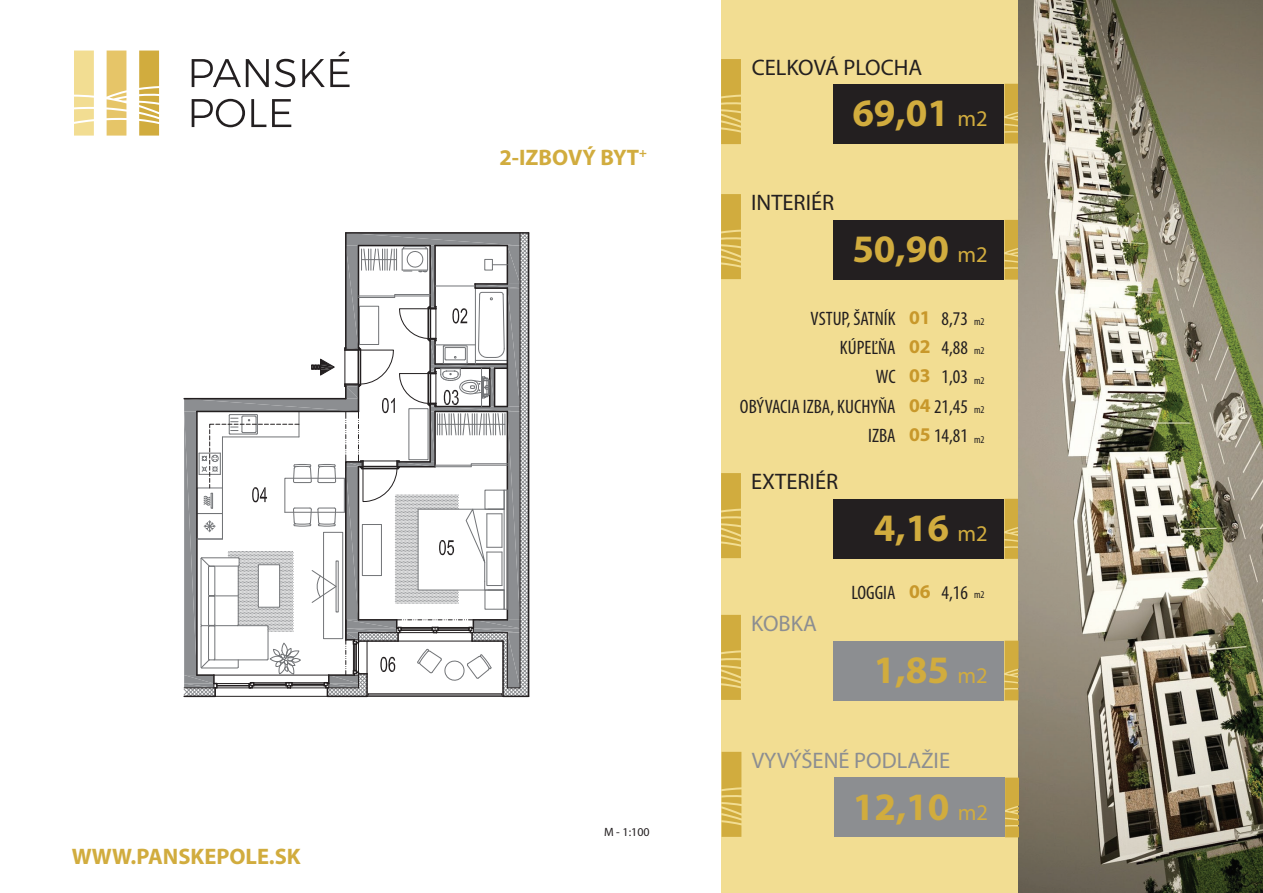
<style>
.page{position:relative;width:1263px;height:893px;background:#fff}
.page>*{position:absolute;margin:0;border:0;box-sizing:border-box;transform-origin:0 0}
.t1{font:700 39px "Myriad Pro";color:#d1ac3e}
.t2{font:700 22.5px "Myriad Pro";color:#d1ac3e}
.t3{font:22.5px "Myriad Pro";color:#231f20}
.t4{font:22.5px "Myriad Pro";color:#8c8e91}
.t5{font:condensed 19.5px/29.4px "Myriad Pro";color:#231f20;text-align:right}
.t6{font:700 19.5px/29.7px "Myriad Pro";color:#c8982b}
.t7{font:12px "Myriad Pro";color:#231f20}
.t8{font:condensed 10.5px "Myriad Pro";color:#231f20}
.s1{font-weight:400;font-size:22.5px}
.s2{font-weight:400;font-stretch:condensed;color:#231f20}
.s3{font-weight:700;font-stretch:normal;color:#c8982b}
</style>
<div class="page">
<svg style="left:192px;top:59px;width:77px;height:28px"></svg>
<svg style="left:275px;top:59px;width:20px;height:28px"></svg>
<svg style="left:302px;top:51px;width:48px;height:36px"></svg>
<svg style="left:192px;top:99px;width:53px;height:28px"></svg>
<svg style="left:251px;top:99px;width:15px;height:28px"></svg>
<svg style="left:272px;top:99px;width:19px;height:28px"></svg>
<svg style="left:139px;top:51px;width:20px;height:85px;background:#d8b85c"></svg>
<svg style="left:107px;top:51px;width:19px;height:85px;background:#e8cb79"></svg>
<svg style="left:74px;top:51px;width:20px;height:85px;background:#f2df9a"></svg>
<div style="left:721px;top:0;width:297px;height:893px;background:#f2dd92"></div>
<div style="left:833px;top:84px;width:171px;height:60px;background:#231f20"></div>
<svg style="left:721px;top:59px;width:20px;height:85px;background:#d5b34a"></svg>
<svg style="left:1004px;top:84px;width:14px;height:60px"></svg>
<div style="left:833px;top:220px;width:171px;height:60px;background:#231f20"></div>
<svg style="left:721px;top:194px;width:20px;height:85px;background:#d5b34a"></svg>
<svg style="left:1004px;top:220px;width:14px;height:60px"></svg>
<div style="left:833px;top:499px;width:171px;height:60px;background:#231f20"></div>
<svg style="left:721px;top:473px;width:20px;height:85px;background:#d5b34a"></svg>
<svg style="left:1004px;top:499px;width:14px;height:60px"></svg>
<img style="left:1018px;top:0;width:245px;height:893px">
<svg style="left:183px;top:232px;width:346px;height:465px"></svg>
<div style="left:833px;top:640px;width:171px;height:60px;background:#8c8e91"></div>
<svg style="left:721px;top:615px;width:20px;height:85px;background:#d5b34a"></svg>
<svg style="left:1004px;top:641px;width:14px;height:59px"></svg>
<div style="left:834px;top:777px;width:170px;height:60px;background:#8c8e91"></div>
<svg style="left:722px;top:752px;width:19px;height:85px;background:#d5b34a"></svg>
<svg style="left:1005px;top:778px;width:14px;height:59px"></svg>
<p class="t2" style="left:72px;top:842px;width:230px">WWW.PANSKEPOLE.SK</p>
<p class="t2" style="left:499px;top:142px;width:149px">2-IZBOVÝ BYT<sup>+</sup></p>
<p class="t7" style="left:604px;top:825px;width:47px">M - 1:100</p>
<p class="t3" style="left:752px;top:53px;width:172px">CELKOVÁ PLOCHA</p>
<h1 class="t1" style="left:852px;top:87px;width:137px">69,01 <span class="s1">m2</span></h1>
<p class="t3" style="left:751px;top:189px;width:85px">INTERIÉR</p>
<h1 class="t1" style="left:852px;top:224px;width:137px">50,90 <span class="s1">m2</span></h1>
<p class="t5" style="left:740px;top:303px;width:157px">VSTUP, ŠATNÍK<br>KÚPEĽŇA<br>WC<br>OBÝVACIA IZBA, KUCHYŇA<br>IZBA</p>
<p class="t5" style="left:941px;top:303px;width:28px;text-align:justify">8,73<br>4,88<br>1,03</p>
<p class="t8" style="left:974px;top:315px;width:12px">m2</p>
<p class="t6" style="left:909px;top:301px;width:60px">01<br>02<br>03<br>04 <span class="s2">21,45<br></span>05 <span class="s2">14,81</span></p>
<p class="t8" style="left:974px;top:345px;width:12px">m2</p>
<p class="t8" style="left:974px;top:374px;width:12px">m2</p>
<p class="t8" style="left:974px;top:403px;width:12px">m2</p>
<p class="t8" style="left:974px;top:433px;width:12px">m2</p>
<p class="t3" style="left:751px;top:468px;width:89px">EXTERIÉR</p>
<p class="t4" style="left:751px;top:609px;width:67px">KOBKA</p>
<h1 class="t1" style="left:874px;top:503px;width:115px">4,16 <span class="s1">m2</span></h1>
<p class="t5" style="left:852px;top:577px;width:118px">LOGGIA <span class="s3">06</span> 4,16</p>
<p class="t8" style="left:974px;top:588px;width:12px">m2</p>
<h1 class="t1" style="left:874px;top:644px;width:115px">1,85 <span class="s1">m2</span></h1>
<p class="t4" style="left:752px;top:746px;width:200px">VYVÝŠENÉ PODLAŽIE</p>
<h1 class="t1" style="left:853px;top:781px;width:137px">12,10 <span class="s1">m2</span></h1>
</div>
